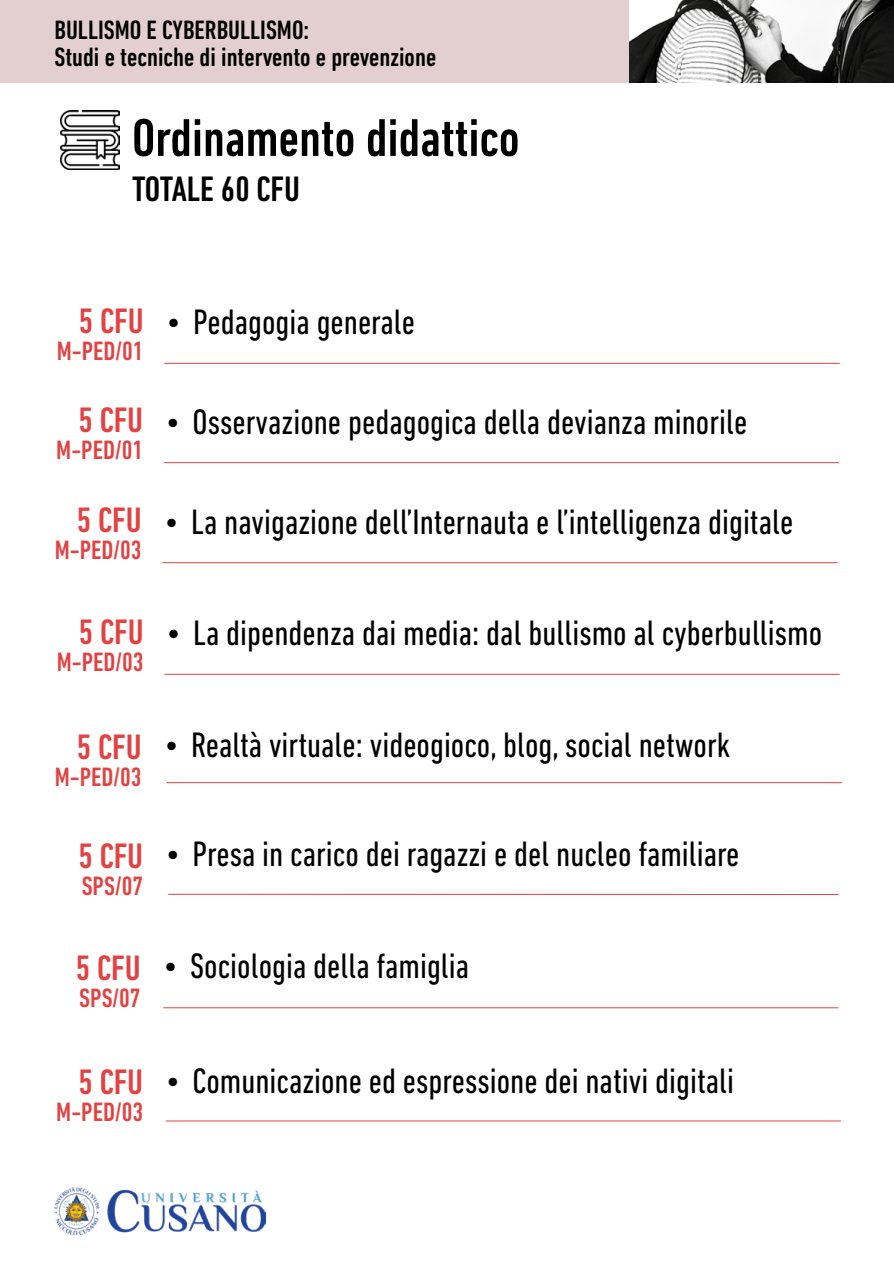
<style>
.page{position:relative;width:894px;height:1264px;background:#fff}
.page>*{position:absolute;margin:0;border:0;box-sizing:border-box;transform-origin:0 0}
.t1{font:500 condensed 54px "DIN Next LT Pro";color:#000}
.t2{font:condensed 36px "DIN Next LT Pro";color:#000}
.t3{font:500 condensed 36px "DIN Next LT Pro";color:#e34242}
.t4{font:500 condensed 36px "DIN Next LT Pro";color:#000}
.t5{font:500 condensed 27px "DIN Next LT Pro";color:#000}
.t6{font:500 condensed 27px "DIN Next LT Pro";color:#e34242}
</style>
<div class="page">
<img style="left:54px;top:1187px;width:211px;height:47px">
<div style="left:0;top:0;width:893px;height:83px;background:#e3cfcf"></div>
<img style="left:60px;top:111px;width:59px;height:58px">
<img style="left:630px;top:0;width:263px;height:83px">
<hr style="left:164px;top:363px;width:675px;height:1px;background:#e34242">
<hr style="left:164px;top:462px;width:675px;height:1px;background:#e34242">
<hr style="left:162px;top:562px;width:675px;height:1px;background:#e34242">
<hr style="left:164px;top:674px;width:675px;height:1px;background:#e34242">
<hr style="left:167px;top:782px;width:674px;height:1px;background:#e34242">
<hr style="left:168px;top:893px;width:670px;height:1px;background:#e34242">
<hr style="left:163px;top:1007px;width:675px;height:1px;background:#e34242">
<hr style="left:166px;top:1120px;width:674px;height:1px;background:#e34242">
<p class="t5" style="left:54px;top:15px;width:256px">BULLISMO E CYBERBULLISMO:</p>
<p class="t5" style="left:54px;top:42px;width:383px">Studi e tecniche di intervento e prevenzione</p>
<p class="t1" style="left:132px;top:107px;width:389px">Ordinamento didattico</p>
<p class="t4" style="left:132px;top:168px;width:169px">TOTALE 60 CFU</p>
<p class="t3" style="left:79px;top:300px;width:66px">5 CFU</p>
<p class="t2" style="left:166px;top:302px;width:250px">• Pedagogia generale</p>
<p class="t6" style="left:57px;top:335px;width:88px">M-PED/01</p>
<p class="t3" style="left:78px;top:399px;width:66px">5 CFU</p>
<p class="t2" style="left:166px;top:401px;width:583px">• Osservazione pedagogica della devianza minorile</p>
<p class="t6" style="left:56px;top:434px;width:88px">M-PED/01</p>
<p class="t3" style="left:77px;top:499px;width:66px">5 CFU</p>
<p class="t2" style="left:164px;top:501px;width:630px">• La navigazione dell’Internauta e l’intelligenza digitale</p>
<p class="t6" style="left:55px;top:534px;width:88px">M-PED/03</p>
<p class="t3" style="left:79px;top:611px;width:66px">5 CFU</p>
<p class="t2" style="left:166px;top:612px;width:657px">• La dipendenza dai media: dal bullismo al cyberbullismo</p>
<p class="t6" style="left:57px;top:646px;width:88px">M-PED/03</p>
<p class="t3" style="left:77px;top:726px;width:66px">5 CFU</p>
<p class="t2" style="left:164px;top:724px;width:567px">• Realtà virtuale: videogioco, blog, social network</p>
<p class="t6" style="left:55px;top:761px;width:88px">M-PED/03</p>
<p class="t3" style="left:78px;top:835px;width:66px">5 CFU</p>
<p class="t2" style="left:166px;top:833px;width:575px">• Presa in carico dei ragazzi e del nucleo familiare</p>
<p class="t6" style="left:82px;top:870px;width:63px">SPS/07</p>
<p class="t3" style="left:76px;top:946px;width:66px">5 CFU</p>
<p class="t2" style="left:163px;top:945px;width:307px">• Sociologia della famiglia</p>
<p class="t6" style="left:79px;top:982px;width:63px">SPS/07</p>
<p class="t3" style="left:78px;top:1061px;width:66px">5 CFU</p>
<p class="t2" style="left:166px;top:1060px;width:570px">• Comunicazione ed espressione dei nativi digitali</p>
<p class="t6" style="left:56px;top:1096px;width:88px">M-PED/03</p>
</div>
